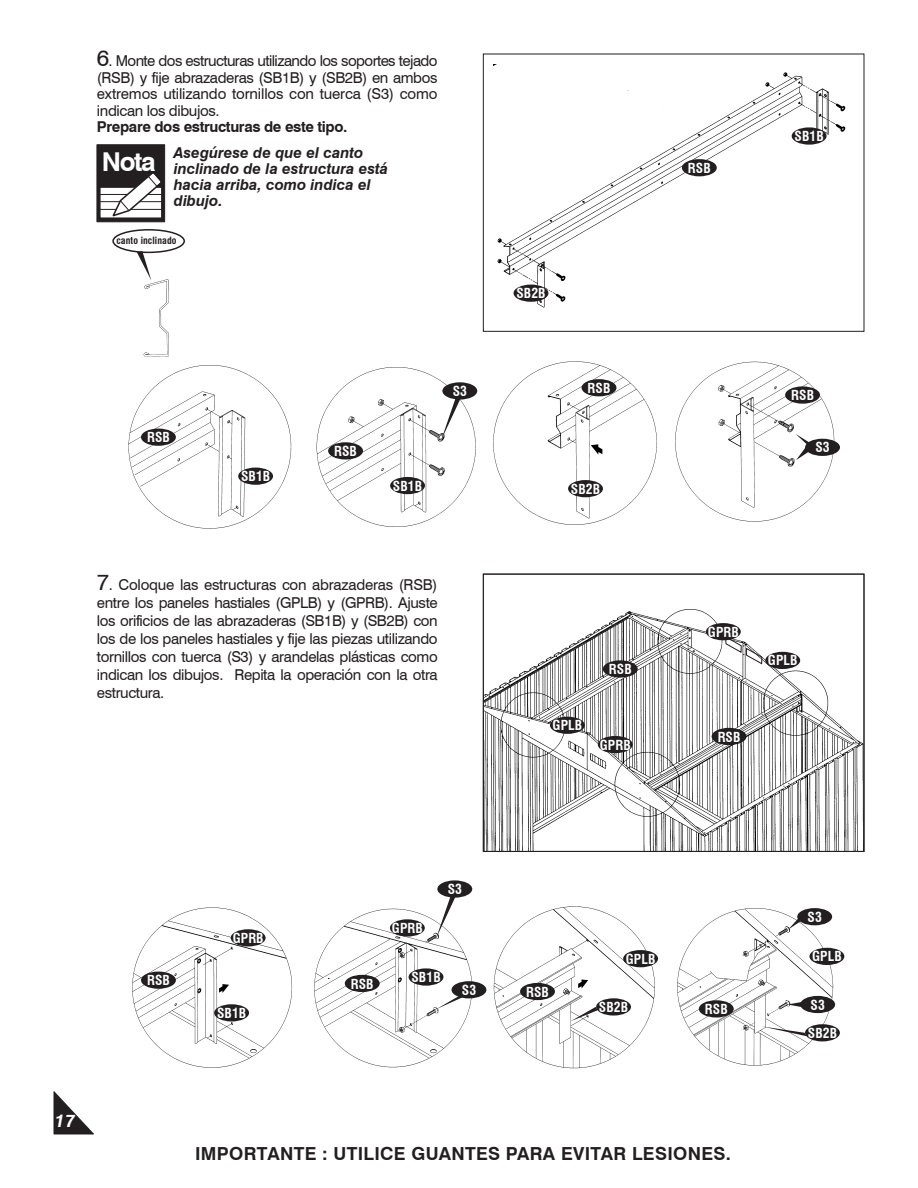
<style>
.page{position:relative;width:918px;height:1188px;background:#fff}
.page>*{position:absolute;margin:0;border:0;box-sizing:border-box;transform-origin:0 0}
.t1{font:700 25.95px "Swis 721 BT";color:#fff}
.t2{font:700 18px "Swis 721 BT";letter-spacing:.02em;color:#231f20}
.t3{font:italic 700 18px "Swis 721 BT";color:#fff}
.t4{font:15px/18px "Swis 721 BT";letter-spacing:-.025em;color:#231f20;text-align:justify}
.t5{font:italic 700 15px/16px "Swis 721 BT";color:#231f20}
.t6{font:700 15px "Swis 721 BT";letter-spacing:-.025em;color:#231f20}
.t7{font:700 13.5px "Swis 721 Cn BT";letter-spacing:.01em;color:#fff}
.t8{font:700 9.75px "Swis 721 Cn BT";letter-spacing:.01em;color:#231f20}
.s1{font-size:22.5px}
</style>
<div class="page">
<img style="left:485px;top:609px;width:377px;height:241px">
<div style="left:483px;top:574px;width:381px;height:278px;border:1px solid #231f20"></div>
<img style="left:493px;top:65px;width:353px;height:243px">
<img style="left:128px;top:365px;width:164px;height:164px">
<img style="left:316px;top:367px;width:162px;height:160px">
<div style="left:328px;top:442px;width:35px;height:18px;background:#231f20;border-radius:50%"></div>
<div style="left:141px;top:429px;width:35px;height:17px;background:#231f20;border-radius:50%"></div>
<div style="left:442px;top:382px;width:35px;height:18px;background:#231f20;border-radius:50%"></div>
<svg style="left:441px;top:397px;width:20px;height:44px"></svg>
<svg style="left:54px;top:1091px;width:40px;height:43px"></svg>
<div style="left:97px;top:145px;width:68px;height:77px;background:#231f20;border:1px solid #231f20"></div>
<div style="left:100px;top:187px;width:62px;height:31px;background:#fff"></div>
<hr style="left:100px;top:201px;width:63px;height:1px;background:#231f20">
<hr style="left:100px;top:209px;width:63px;height:1px;background:#231f20">
<hr style="left:100px;top:194px;width:62px;height:1px;background:#231f20">
<svg style="left:112px;top:173px;width:50px;height:45px"></svg>
<div style="left:483px;top:54px;width:381px;height:278px;border:1px solid #231f20"></div>
<img style="left:493px;top:361px;width:164px;height:164px">
<img style="left:675px;top:361px;width:163px;height:161px">
<div style="left:582px;top:379px;width:34px;height:17px;background:#231f20;border-radius:50%"></div>
<div style="left:805px;top:439px;width:35px;height:17px;background:#231f20;border-radius:50%"></div>
<div style="left:785px;top:386px;width:35px;height:18px;background:#231f20;border-radius:50%"></div>
<div style="left:514px;top:285px;width:34px;height:17px;background:#231f20;border-radius:50%"></div>
<div style="left:792px;top:127px;width:35px;height:18px;background:#231f20;border-radius:50%"></div>
<img style="left:143px;top:279px;width:26px;height:78px">
<div style="left:112px;top:229px;width:73px;height:24px;background:#fff;border:2px solid #231f20;border-radius:50%"></div>
<svg style="left:137px;top:251px;width:14px;height:29px"></svg>
<div style="left:603px;top:660px;width:35px;height:18px;background:#231f20;border-radius:50%"></div>
<div style="left:712px;top:728px;width:34px;height:17px;background:#231f20;border-radius:50%"></div>
<div style="left:682px;top:159px;width:35px;height:17px;background:#231f20;border-radius:50%"></div>
<div style="left:238px;top:468px;width:35px;height:17px;background:#231f20;border-radius:50%"></div>
<div style="left:390px;top:477px;width:35px;height:17px;background:#231f20;border-radius:50%"></div>
<div style="left:568px;top:480px;width:35px;height:17px;background:#231f20;border-radius:50%"></div>
<svg style="left:795px;top:434px;width:17px;height:26px"></svg>
<img style="left:132px;top:907px;width:161px;height:161px">
<img style="left:314px;top:908px;width:163px;height:160px">
<div style="left:345px;top:975px;width:35px;height:17px;background:#231f20;border-radius:50%"></div>
<div style="left:141px;top:972px;width:35px;height:17px;background:#231f20;border-radius:50%"></div>
<div style="left:437px;top:880px;width:35px;height:18px;background:#231f20;border-radius:50%"></div>
<svg style="left:436px;top:895px;width:20px;height:44px"></svg>
<img style="left:493px;top:906px;width:165px;height:163px">
<img style="left:677px;top:908px;width:161px;height:158px">
<div style="left:520px;top:983px;width:35px;height:17px;background:#231f20;border-radius:50%"></div>
<div style="left:800px;top:996px;width:35px;height:17px;background:#231f20;border-radius:50%"></div>
<svg style="left:787px;top:1002px;width:15px;height:6px"></svg>
<div style="left:699px;top:1000px;width:35px;height:18px;background:#231f20;border-radius:50%"></div>
<div style="left:214px;top:1004px;width:35px;height:17px;background:#231f20;border-radius:50%"></div>
<div style="left:409px;top:968px;width:34px;height:18px;background:#231f20;border-radius:50%"></div>
<div style="left:231px;top:929px;width:35px;height:17px;background:#231f20;border-radius:50%"></div>
<div style="left:390px;top:919px;width:35px;height:18px;background:#231f20;border-radius:50%"></div>
<div style="left:452px;top:981px;width:34px;height:17px;background:#231f20;border-radius:50%"></div>
<svg style="left:436px;top:996px;width:28px;height:13px"></svg>
<div style="left:623px;top:950px;width:35px;height:17px;background:#231f20;border-radius:50%"></div>
<div style="left:809px;top:948px;width:35px;height:17px;background:#231f20;border-radius:50%"></div>
<div style="left:797px;top:908px;width:35px;height:17px;background:#231f20;border-radius:50%"></div>
<svg style="left:788px;top:917px;width:15px;height:13px"></svg>
<div style="left:596px;top:998px;width:35px;height:18px;background:#231f20;border-radius:50%"></div>
<svg style="left:570px;top:1007px;width:28px;height:14px"></svg>
<div style="left:805px;top:1024px;width:35px;height:17px;background:#231f20;border-radius:50%"></div>
<svg style="left:762px;top:1026px;width:45px;height:10px"></svg>
<div style="left:706px;top:623px;width:35px;height:17px;background:#231f20;border-radius:50%"></div>
<div style="left:765px;top:652px;width:35px;height:17px;background:#231f20;border-radius:50%"></div>
<div style="left:598px;top:736px;width:35px;height:17px;background:#231f20;border-radius:50%"></div>
<div style="left:550px;top:717px;width:35px;height:17px;background:#231f20;border-radius:50%"></div>
<svg style="left:725px;top:636px;width:38px;height:29px"></svg>
<p class="t4" style="left:97px;top:54px;width:342px;line-height:16.5px"><span class="s1">6</span>. Monte dos estructuras utilizando los soportes tejado (RSB) y fije abrazaderas (SB1B) y (SB2B) en ambos extremos utilizando tornillos con tuerca (S3) como indican los dibujos.</p>
<p class="t6" style="left:97px;top:122px;width:252px">Prepare dos estructuras de este tipo.</p>
<h1 class="t1" style="left:102px;top:152px;width:56px">Nota</h1>
<p class="t5" style="left:174px;top:146px;width:216px">Asegúrese de que el canto inclinado de la estructura está hacia arriba, como indica el dibujo.</p>
<p class="t8" style="left:116px;top:236px;width:62px">canto inclinado</p>
<p class="t7" style="left:147px;top:432px;width:24px">RSB</p>
<p class="t7" style="left:241px;top:471px;width:31px">SB1B</p>
<p class="t7" style="left:334px;top:446px;width:24px">RSB</p>
<p class="t7" style="left:453px;top:386px;width:16px">S3</p>
<p class="t7" style="left:516px;top:288px;width:31px">SB2B</p>
<p class="t7" style="left:588px;top:383px;width:24px">RSB</p>
<p class="t7" style="left:393px;top:481px;width:31px">SB1B</p>
<p class="t7" style="left:571px;top:484px;width:31px">SB2B</p>
<p class="t4" style="left:97px;top:577px;width:342px"><span class="s1">7</span>. Coloque las estructuras con abrazaderas (RSB) entre los paneles hastiales (GPLB) y (GPRB). Ajuste los orificios de las abrazaderas (SB1B) y (SB2B) con los de los paneles hastiales y fije las piezas utilizando tornillos con tuerca (S3) y arandelas plásticas como indican los dibujos. Repita la operación con la otra estructura.</p>
<p class="t7" style="left:553px;top:720px;width:31px">GPLB</p>
<p class="t7" style="left:609px;top:664px;width:24px">RSB</p>
<p class="t7" style="left:600px;top:740px;width:32px">GPRB</p>
<p class="t7" style="left:688px;top:163px;width:24px">RSB</p>
<p class="t7" style="left:795px;top:131px;width:31px">SB1B</p>
<p class="t7" style="left:791px;top:390px;width:24px">RSB</p>
<p class="t7" style="left:815px;top:442px;width:16px">S3</p>
<p class="t7" style="left:708px;top:627px;width:32px">GPRB</p>
<p class="t7" style="left:718px;top:731px;width:24px">RSB</p>
<p class="t7" style="left:768px;top:655px;width:31px">GPLB</p>
<p class="t3" style="left:55px;top:1114px;width:22px">17</p>
<p class="t7" style="left:233px;top:933px;width:32px">GPRB</p>
<p class="t7" style="left:147px;top:975px;width:24px">RSB</p>
<p class="t7" style="left:351px;top:978px;width:24px">RSB</p>
<p class="t7" style="left:217px;top:1008px;width:31px">SB1B</p>
<p class="t7" style="left:392px;top:923px;width:32px">GPRB</p>
<p class="t7" style="left:448px;top:884px;width:16px">S3</p>
<p class="t7" style="left:411px;top:972px;width:31px">SB1B</p>
<p class="t7" style="left:462px;top:985px;width:16px">S3</p>
<p class="t7" style="left:526px;top:986px;width:24px">RSB</p>
<p class="t7" style="left:808px;top:912px;width:16px">S3</p>
<p class="t7" style="left:626px;top:954px;width:31px">GPLB</p>
<p class="t7" style="left:812px;top:951px;width:31px">GPLB</p>
<p class="t7" style="left:599px;top:1002px;width:31px">SB2B</p>
<p class="t7" style="left:705px;top:1004px;width:24px">RSB</p>
<p class="t7" style="left:811px;top:999px;width:16px">S3</p>
<p class="t7" style="left:808px;top:1028px;width:31px">SB2B</p>
<p class="t2" style="left:195px;top:1147px;width:537px">IMPORTANTE : UTILICE GUANTES PARA EVITAR LESIONES.</p>
</div>
